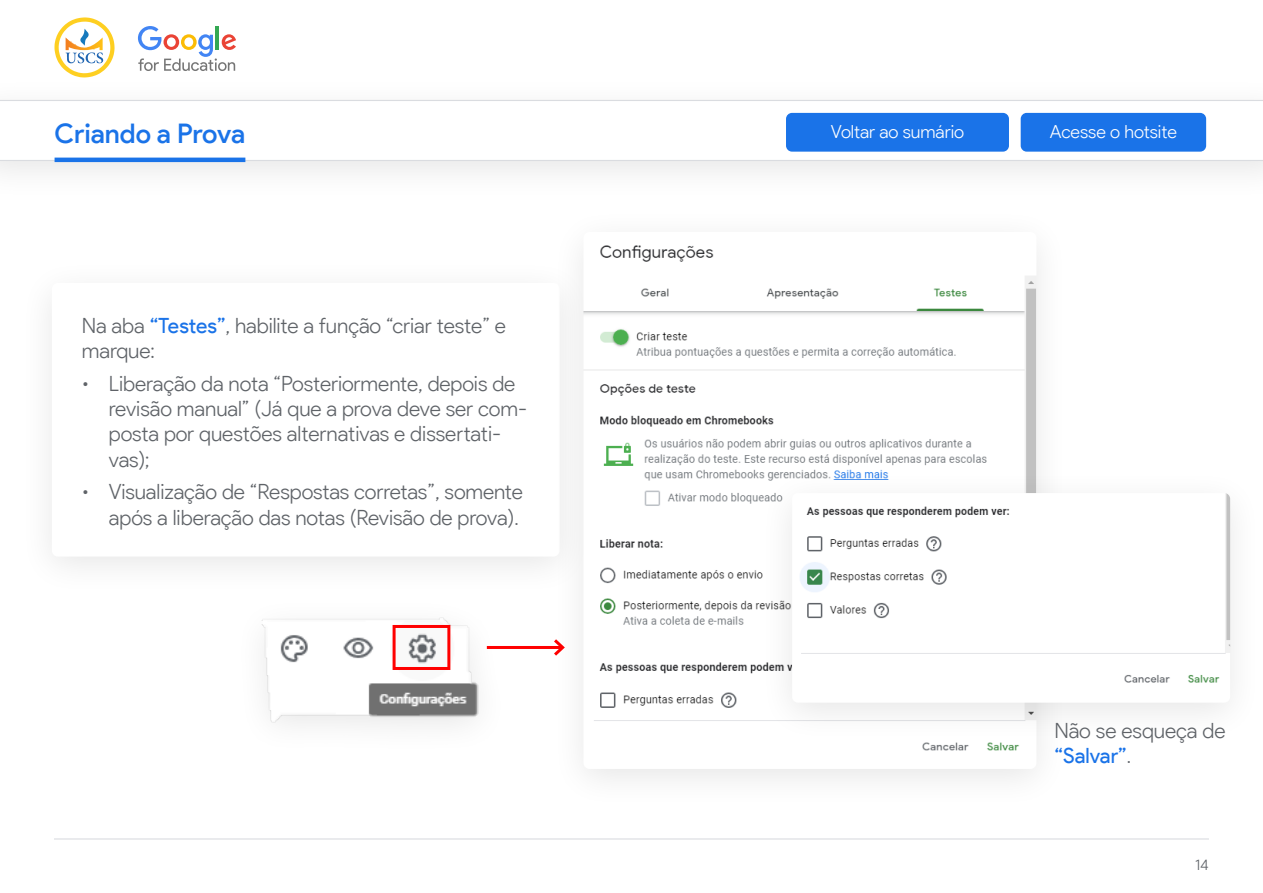
<style>
.page{position:relative;width:1263px;height:893px;background:#fff}
.page>*{position:absolute;margin:0;border:0;box-sizing:border-box;transform-origin:0 0}
.t1{font:500 27px "Product Sans";letter-spacing:-.005em;color:#1a73e8}
.t2{font:300 21px/25.2px "Product Sans";letter-spacing:-.005em;color:#5f6368}
.t3{font:300 18px "Product Sans";letter-spacing:-.005em;color:#fff}
.t4{font:300 15px "Product Sans";color:#5f6368}
.s1{font-weight:400;color:#1a73e8}
</style>
<div class="page">
<svg style="left:138px;top:26px;width:98px;height:45px"></svg>
<svg style="left:54px;top:17px;width:61px;height:57px"></svg>
<svg style="left:0;top:100px;width:1263px;height:61px"></svg>
<hr style="left:54px;top:838px;width:1155px;height:1px;background:#dadce0">
<div style="left:786px;top:113px;width:223px;height:39px;background:#1a73e8;border-radius:6px"></div>
<div style="left:1021px;top:113px;width:185px;height:39px;background:#1a73e8;border-radius:6px"></div>
<hr style="left:55px;top:158px;width:190px;height:4px;background:#1a73e8">
<img style="left:261px;top:617px;width:218px;height:109px">
<div style="left:393px;top:625px;width:57px;height:45px;border:3px solid #f00"></div>
<hr style="left:487px;top:646px;width:76px;height:3px;background:#f00">
<div style="left:550px;top:206px;width:520px;height:604px;background:#fdfdfd"></div>
<img style="left:583px;top:245px;width:453px;height:506px">
<div style="left:758px;top:467px;width:505px;height:277px;background:#000;opacity:.1"></div>
<img style="left:792px;top:493px;width:438px;height:210px">
<p class="t1" style="left:55px;top:117px;width:192px">Criando a Prova</p>
<p class="t3" style="left:831px;top:120px;width:135px">Voltar ao sumário</p>
<p class="t3" style="left:1050px;top:120px;width:128px">Acesse o hotsite</p>
<p class="t2" style="left:82px;top:313px;width:426px">Na aba <span class="s1">“Testes”</span>, habilite a função “criar teste” e marque:</p>
<p class="t2" style="left:109px;top:371px;width:420px;text-indent:-27px">• Liberação da nota “Posteriormente, depois de revisão manual” (Já que a prova deve ser com&shy;posta por questões alternativas e dissertati&shy;vas);</p>
<p class="t2" style="left:82px;top:479px;width:443px;text-align:right">• Visualização de “Respostas corretas”, somente após a liberação das notas (Revisão de prova).</p>
<p class="t2" style="left:1054px;top:718px;width:172px">Não se esqueça de <span class="s1">“Salvar”</span>.</p>
<p class="t4" style="left:1195px;top:856px;width:15px">14</p>
</div>
